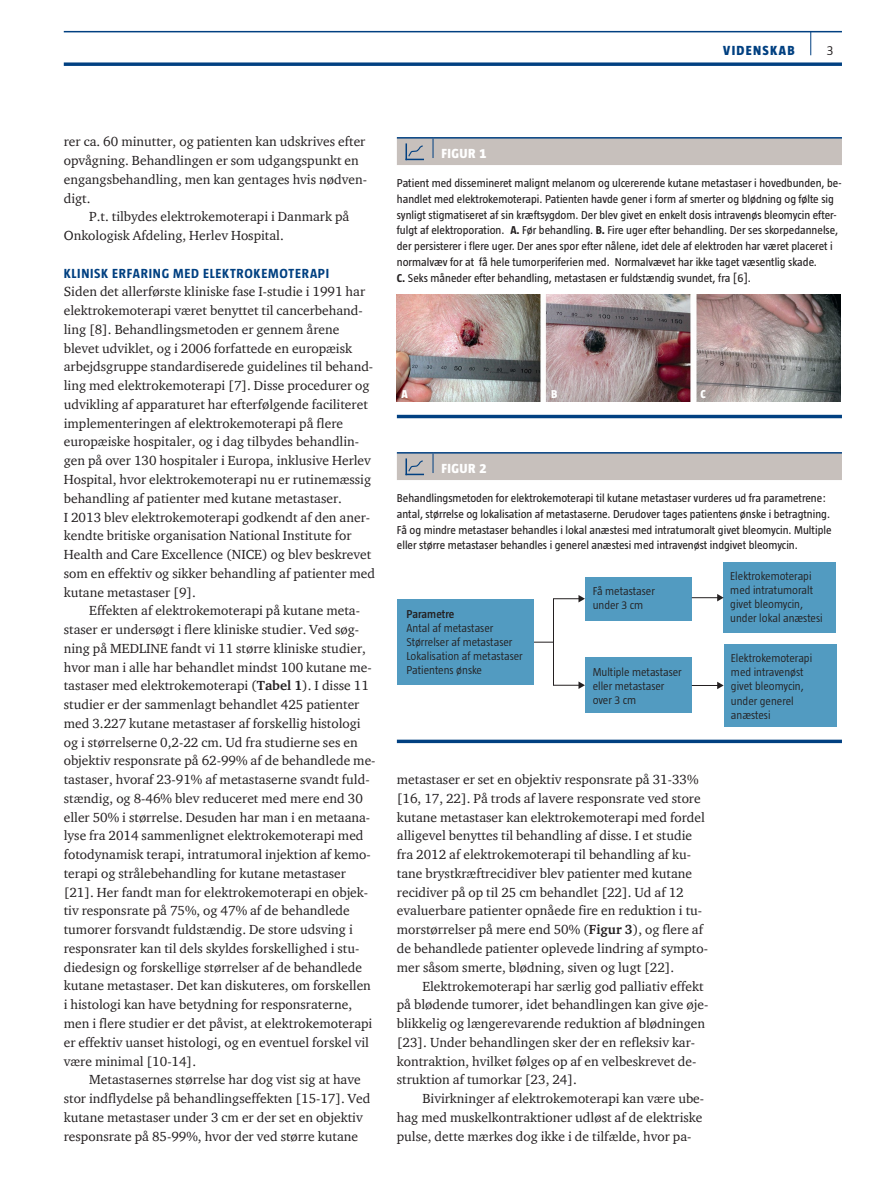
<style>
.page{position:relative;width:893px;height:1191px;background:#fff}
.page>*{position:absolute;margin:0;border:0;box-sizing:border-box;transform-origin:0 0}
.t1{font:13.5px/18.8px "ITC Charter Com";color:#231f20}
.t2{font:700 13.5px "Taz";letter-spacing:.055em;color:#014081}
.t3{font:800 13.5px "Taz";letter-spacing:.035em;color:#fff}
.t4{font:800 13.5px "Taz";letter-spacing:.095em;color:#014081}
.t5{font:300 13.5px "Taz";color:#231f20}
.t6{font:11.7px/15.8px "Taz";color:#231f20}
.t7{font:300 11.7px/14.1px "Taz";color:#231f20}
.t8{font:600 11.7px "Taz";color:#231f20}
.t9{font:800 11.7px "Taz";color:#fff}
.s1{font-weight:700}
</style>
<div class="page">
<hr style="left:64px;top:31px;width:778px;height:1px;background:#014081">
<svg style="left:64px;top:62px;width:778px;height:4px;background:#235991"></svg>
<svg style="left:810px;top:32px;width:1px;height:23px"></svg>
<hr style="left:397px;top:137px;width:36px;height:2px;background:#014081">
<hr style="left:433px;top:137px;width:409px;height:2px;background:#014081">
<div style="left:397px;top:138px;width:445px;height:27px;background:#c7c0bc"></div>
<img style="left:397px;top:294px;width:443px;height:107px">
<hr style="left:397px;top:415px;width:445px;height:3px;background:#014081">
<hr style="left:397px;top:452px;width:36px;height:1px;background:#014081">
<hr style="left:433px;top:452px;width:409px;height:1px;background:#014081">
<div style="left:397px;top:453px;width:445px;height:27px;background:#c7c0bc"></div>
<div style="left:586px;top:577px;width:106px;height:43px;background:#529bc1"></div>
<div style="left:586px;top:657px;width:106px;height:55px;background:#529bc1"></div>
<div style="left:724px;top:644px;width:112px;height:82px;background:#529bc1"></div>
<div style="left:723px;top:562px;width:113px;height:71px;background:#529bc1"></div>
<svg style="left:692px;top:594px;width:32px;height:7px"></svg>
<svg style="left:692px;top:681px;width:32px;height:8px"></svg>
<svg style="left:533px;top:642px;width:20px;height:1px"></svg>
<svg style="left:553px;top:595px;width:32px;height:7px"></svg>
<svg style="left:553px;top:681px;width:32px;height:8px"></svg>
<hr style="left:553px;top:599px;width:1px;height:86px;background:#231f20">
<div style="left:397px;top:599px;width:136px;height:85px;background:#529bc1"></div>
<svg style="left:397px;top:739px;width:445px;height:4px;background:#2a5f95"></svg>
<p class="t4" style="left:723px;top:43px;width:73px">VIDENSKAB</p>
<p class="t5" style="left:827px;top:43px;width:8px">3</p>
<p class="t1" style="left:64px;top:132px;width:305px">rer ca. 60 minutter, og patienten kan udskrives efter opvågning. Behandlingen er som udgangspunkt en engangsbehandling, men kan gentages hvis nødven&shy;digt.</p>
<p class="t1" style="left:64px;top:207px;width:287px;text-indent:26px">P.t. tilbydes elektrokemoterapi i Danmark på<br>Onkologisk Afdeling, Herlev Hospital.</p>
<p class="t2" style="left:64px;top:265px;width:267px">KLINISK ERFARING MED ELEKTROKEMOTERAPI</p>
<p class="t1" style="left:64px;top:282px;width:313px">Siden det allerførste kliniske fase I-studie i 1991 har elektrokemoterapi været benyttet til cancerbehand&shy;ling [8]. Behandlingsmetoden er gennem årene blevet udviklet, og i 2006 forfattede en europæisk arbejdsgruppe standardiserede guidelines til behand&shy;ling med elektrokemoterapi [7]. Disse procedurer og udvikling af apparaturet har efterfølgende faciliteret implementeringen af elektrokemoterapi på flere europæiske hospitaler, og i dag tilbydes behandlin&shy;gen på over 130 hospitaler i Europa, inklusive Herlev Hospital, hvor elektrokemoterapi nu er rutinemæssig behandling af patienter med kutane metastaser.<br>I 2013 blev elektrokemoterapi godkendt af den aner&shy;kendte britiske organisation National Institute for Health and Care Excellence (NICE) og blev beskrevet som en effektiv og sikker behandling af patienter med kutane metastaser [9].</p>
<p class="t1" style="left:64px;top:601px;width:313px;text-indent:26px">Effekten af elektrokemoterapi på kutane meta&shy;staser er undersøgt i flere kliniske studier. Ved søg&shy;ning på MEDLINE fandt vi 11 større kliniske studier, hvor man i alle har behandlet mindst 100 kutane me&shy;tastaser med elektrokemoterapi (<span class="s1">Tabel 1</span>). I disse 11 studier er der sammenlagt behandlet 425 patienter med 3.227 kutane metastaser af forskellig histologi og i størrelserne 0,2-22 cm. Ud fra studierne ses en objektiv responsrate på 62-99% af de behandlede me&shy;tastaser, hvoraf 23-91% af metastaserne svandt fuld&shy;stændig, og 8-46% blev reduceret med mere end 30 eller 50% i størrelse. Desuden har man i en metaana&shy;lyse fra 2014 sammenlignet elektrokemoterapi med fotodynamisk terapi, intratumoral injektion af kemo&shy;terapi og strålebehandling for kutane metastaser [21]. Her fandt man for elektrokemoterapi en objek&shy;tiv responsrate på 75%, og 47% af de behandlede tumorer forsvandt fuldstændig. De store udsving i responsrater kan til dels skyldes forskellighed i stu&shy;diedesign og forskellige størrelser af de behandlede kutane metastaser. Det kan diskuteres, om forskellen i histologi kan have betydning for responsraterne, men i flere studier er det påvist, at elektrokemoterapi er effektiv uanset histologi, og en eventuel forskel vil være minimal [10-14].</p>
<p class="t1" style="left:64px;top:1070px;width:308px;text-indent:26px">Metastasernes størrelse har dog vist sig at have stor indflydelse på behandlingseffekten [15-17]. Ved kutane metastaser under 3 cm er der set en objektiv responsrate på 85-99%, hvor der ved større kutane</p>
<p class="t3" style="left:441px;top:146px;width:46px">FIGUR 1</p>
<p class="t6" style="left:397px;top:175px;width:446px">Patient med dissemineret malignt melanom og ulcererende kutane metastaser i hovedbunden, be&shy;handlet med elektrokemoterapi. Patienten havde gener i form af smerter og blødning og følte sig synligt stigmatiseret af sin kræftsygdom. Der blev givet en enkelt dosis intravenøs bleomycin efter&shy;fulgt af elektroporation. <span class="s1">A.</span> Før behandling. <span class="s1">B.</span> Fire uger efter behandling. Der ses skorpedannelse, der persisterer i flere uger. Der anes spor efter nålene, idet dele af elektroden har været placeret i normalvæv for at få hele tumorperiferien med. Normalvævet har ikke taget væsentlig skade.<br><span class="s1">C.</span> Seks måneder efter behandling, metastasen er fuldstændig svundet, fra [6].</p>
<p class="t9" style="left:402px;top:388px;width:8px">A</p>
<p class="t9" style="left:551px;top:388px;width:8px">B</p>
<p class="t9" style="left:700px;top:388px;width:7px">C</p>
<p class="t3" style="left:441px;top:461px;width:46px">FIGUR 2</p>
<p class="t6" style="left:397px;top:490px;width:436px">Behandlingsmetoden for elektrokemoterapi til kutane metastaser vurderes ud fra parametrene: antal, størrelse og lokalisation af metastaserne. Derudover tages patientens ønske i betragtning.<br>Få og mindre metastaser behandles i lokal anæstesi med intratumoralt givet bleomycin. Multiple eller større metastaser behandles i generel anæstesi med intravenøst indgivet bleomycin.</p>
<p class="t7" style="left:593px;top:584px;width:64px">Få metastaser under 3 cm</p>
<p class="t7" style="left:730px;top:569px;width:94px">Elektrokemoterapi med intratumoralt givet bleomycin, under lokal anæstesi</p>
<p class="t8" style="left:406px;top:607px;width:49px">Parametre</p>
<p class="t7" style="left:406px;top:621px;width:118px">Antal af metastaser<br>Størrelser af metastaser<br>Lokalisation af metastaser<br>Patientens ønske</p>
<p class="t7" style="left:731px;top:651px;width:83px">Elektrokemoterapi med intravenøst givet bleomycin, under generel anæstesi</p>
<p class="t7" style="left:593px;top:664px;width:91px">Multiple metastaser eller metastaser over 3 cm</p>
<p class="t1" style="left:397px;top:770px;width:313px">metastaser er set en objektiv responsrate på 31-33% [16, 17, 22]. På trods af lavere responsrate ved store kutane metastaser kan elektrokemoterapi med fordel alligevel benyttes til behandling af disse. I et studie fra 2012 af elektrokemoterapi til behandling af ku&shy;tane brystkræftrecidiver blev patienter med kutane recidiver på op til 25 cm behandlet [22]. Ud af 12 evaluerbare patienter opnåede fire en reduktion i tu&shy;morstørrelser på mere end 50% (<span class="s1">Figur 3</span>), og flere af de behandlede patienter oplevede lindring af sympto&shy;mer såsom smerte, blødning, siven og lugt [22].</p>
<p class="t1" style="left:397px;top:976px;width:313px;text-indent:26px">Elektrokemoterapi har særlig god palliativ effekt på blødende tumorer, idet behandlingen kan give øje&shy;blikkelig og længerevarende reduktion af blødningen [23]. Under behandlingen sker der en refleksiv kar&shy;kontraktion, hvilket følges op af en velbeskrevet de&shy;struktion af tumorkar [23, 24].</p>
<p class="t1" style="left:397px;top:1088px;width:309px;text-indent:26px">Bivirkninger af elektrokemoterapi kan være ube&shy;hag med muskelkontraktioner udløst af de elektriske pulse, dette mærkes dog ikke i de tilfælde, hvor pa-</p>
</div>
